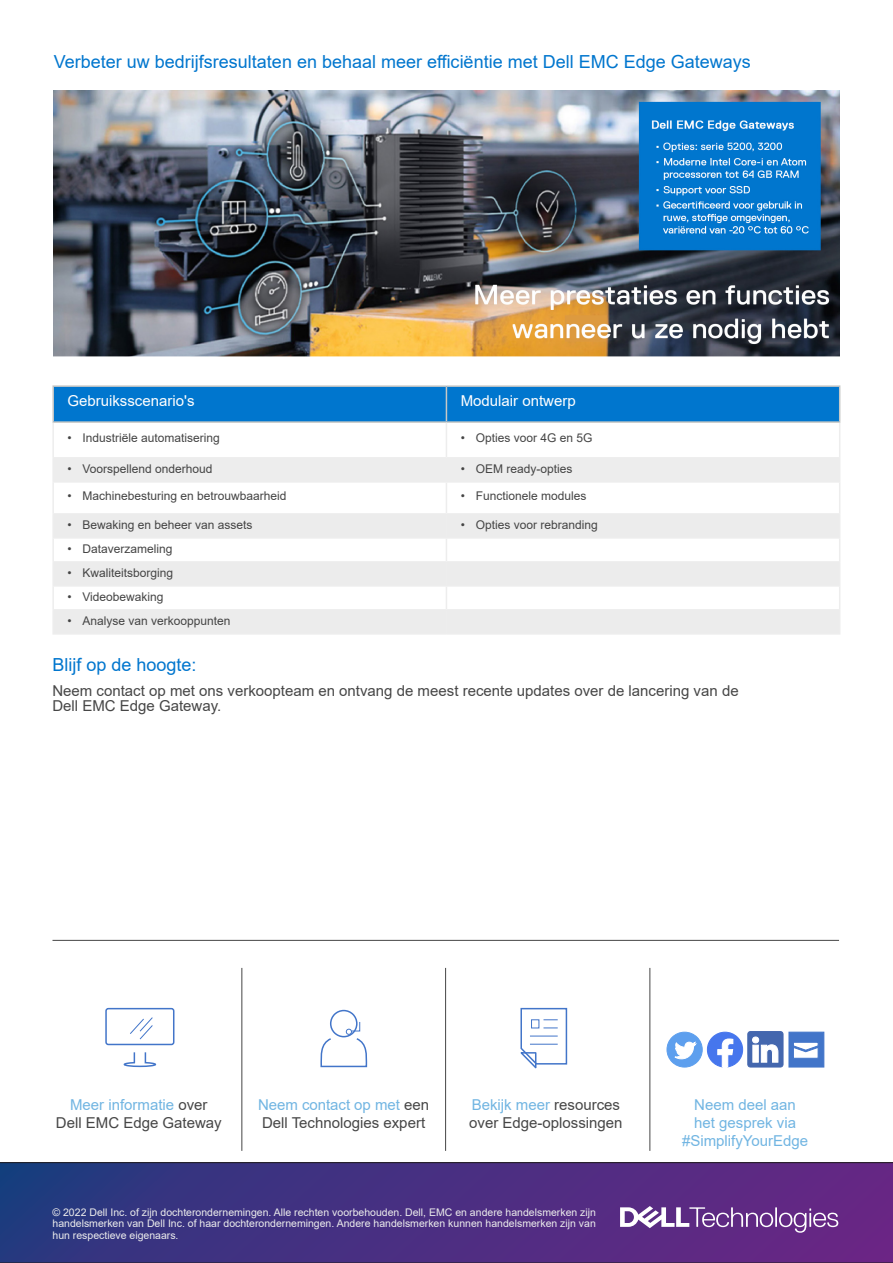
<style>
.page{position:relative;width:893px;height:1263px;background:#fff}
.page>*{position:absolute;margin:0;border:0;box-sizing:border-box;transform-origin:0 0}
.P_-_Paragraph_Style1{font:18px "Arial";color:#0076ce}
.P_-_Paragraph_Style1-2{font:15px/15px "Arial";color:#464646}
.Paragraph_Style2{font:15px/18px "Arial";color:#464646;text-align:center}
.Paragraph_Style3{font:15px/18px "Arial";color:#71b5e2;text-align:center}
.Paragraph_Style1{font:15px/18px "Arial";color:#464646}
.P_-_Paragraph_Style3{font:15px "Arial";color:#fff}
.t1{font:12px "Arial";color:#444}
.Paragraph_Style1-2{font:10.5px/11.4px "Arial";color:#ececec;text-align:justify}
.s1{color:#71b5e2}
</style>
<div class="page">
<svg style="left:0;top:1162px;width:893px;height:101px;background:#472e80"></svg>
<svg style="left:320px;top:1009px;width:48px;height:59px"></svg>
<hr style="left:242px;top:968px;width:1px;height:183px;background:#464646">
<hr style="left:445px;top:968px;width:1px;height:183px;background:#464646">
<hr style="left:650px;top:968px;width:1px;height:183px;background:#464646">
<svg style="left:105px;top:1007px;width:70px;height:61px"></svg>
<hr style="left:52px;top:940px;width:787px;height:1px;background:#464646">
<svg style="left:520px;top:1007px;width:48px;height:62px"></svg>
<div style="left:531px;top:1019px;width:8px;height:9px;border:1px solid #4275c9"></div>
<img style="left:54px;top:90px;width:785px;height:267px">
<svg style="left:620px;top:1206px;width:218px;height:27px"></svg>
<svg style="left:667px;top:1031px;width:116px;height:36px"></svg>
<svg style="left:789px;top:1032px;width:35px;height:35px"></svg>
<div style="left:54px;top:387px;width:785px;height:34px;background:#0076ce"></div>
<svg style="left:54px;top:515px;width:785px;height:118px;fill:#ececec"></svg>
<hr style="left:52px;top:385px;width:394px;height:2px;background:#c7c8c6">
<hr style="left:52px;top:387px;width:2px;height:34px;background:#c7c8c6">
<hr style="left:446px;top:385px;width:394px;height:2px;background:#c7c8c6">
<hr style="left:446px;top:387px;width:1px;height:34px;background:#c7c8c6">
<hr style="left:839px;top:387px;width:1px;height:34px;background:#c7c8c6">
<hr style="left:52px;top:421px;width:394px;height:2px;background:#c7c8c6">
<hr style="left:446px;top:421px;width:394px;height:2px;background:#c7c8c6">
<hr style="left:52px;top:423px;width:2px;height:34px;background:#ededed">
<hr style="left:446px;top:423px;width:1px;height:34px;background:#ededed">
<hr style="left:839px;top:423px;width:1px;height:34px;background:#ededed">
<hr style="left:52px;top:457px;width:394px;height:2px;background:#ededed">
<hr style="left:52px;top:459px;width:2px;height:22px;background:#ededed">
<hr style="left:446px;top:457px;width:394px;height:2px;background:#ededed">
<div style="left:54px;top:459px;width:786px;height:22px;background:#ededed"></div>
<hr style="left:52px;top:481px;width:394px;height:2px;background:#ededed">
<hr style="left:52px;top:483px;width:2px;height:30px;background:#ededed">
<hr style="left:446px;top:481px;width:394px;height:2px;background:#ededed">
<hr style="left:446px;top:483px;width:1px;height:30px;background:#ededed">
<hr style="left:839px;top:483px;width:1px;height:30px;background:#ededed">
<hr style="left:52px;top:513px;width:394px;height:2px;background:#ededed">
<hr style="left:52px;top:515px;width:2px;height:22px;background:#ededed">
<hr style="left:446px;top:513px;width:394px;height:2px;background:#ededed">
<hr style="left:52px;top:537px;width:394px;height:2px;background:#ededed">
<hr style="left:52px;top:539px;width:2px;height:22px;background:#ededed">
<hr style="left:446px;top:537px;width:394px;height:2px;background:#ededed">
<hr style="left:52px;top:561px;width:394px;height:2px;background:#ededed">
<hr style="left:52px;top:563px;width:2px;height:22px;background:#ededed">
<hr style="left:446px;top:561px;width:394px;height:2px;background:#ededed">
<hr style="left:52px;top:585px;width:394px;height:2px;background:#ededed">
<hr style="left:52px;top:587px;width:2px;height:22px;background:#ededed">
<hr style="left:446px;top:585px;width:394px;height:2px;background:#ededed">
<hr style="left:52px;top:609px;width:394px;height:2px;background:#ededed">
<hr style="left:52px;top:611px;width:2px;height:22px;background:#ededed">
<hr style="left:446px;top:609px;width:394px;height:2px;background:#ededed">
<svg style="left:446px;top:515px;width:1px;height:118px"></svg>
<svg style="left:839px;top:515px;width:1px;height:118px"></svg>
<hr style="left:52px;top:633px;width:394px;height:2px;background:#ededed">
<hr style="left:446px;top:633px;width:394px;height:2px;background:#ededed">
<p class="P_-_Paragraph_Style1" style="left:54px;top:49px;width:698px">Verbeter uw bedrijfsresultaten en behaal meer efficiëntie met Dell EMC Edge Gateways</p>
<p class="P_-_Paragraph_Style3" style="left:67px;top:391px;width:129px">Gebruiksscenario's</p>
<p class="P_-_Paragraph_Style3" style="left:461px;top:391px;width:117px">Modulair ontwerp</p>
<p class="t1" style="left:67px;top:429px;width:154px">• Industriële automatisering</p>
<p class="t1" style="left:461px;top:429px;width:133px">• Opties voor 4G en 5G</p>
<p class="t1" style="left:67px;top:460px;width:147px">• Voorspellend onderhoud</p>
<p class="t1" style="left:461px;top:460px;width:113px">• OEM ready-opties</p>
<p class="t1" style="left:67px;top:487px;width:221px">• Machinebesturing en betrouwbaarheid</p>
<p class="t1" style="left:461px;top:487px;width:127px">• Functionele modules</p>
<p class="t1" style="left:67px;top:516px;width:187px">• Bewaking en beheer van assets</p>
<p class="t1" style="left:461px;top:516px;width:139px">• Opties voor rebranding</p>
<p class="t1" style="left:67px;top:540px;width:107px">• Dataverzameling</p>
<p class="t1" style="left:67px;top:564px;width:107px">• Kwaliteitsborging</p>
<p class="t1" style="left:67px;top:588px;width:98px">• Videobewaking</p>
<p class="t1" style="left:67px;top:612px;width:165px">• Analyse van verkooppunten</p>
<p class="P_-_Paragraph_Style1" style="left:52px;top:653px;width:146px">Blijf op de hoogte:</p>
<p class="P_-_Paragraph_Style1-2" style="left:52px;top:683px;width:688px">Neem contact op met ons verkoopteam en ontvang de meest recente updates over de lancering van de<br>Dell EMC Edge Gateway.</p>
<p class="Paragraph_Style2" style="left:56px;top:1096px;width:167px"><span class="s1">Meer informatie</span> over<br>Dell EMC Edge Gateway</p>
<p class="Paragraph_Style2" style="left:258px;top:1096px;width:173px;text-align:left"><span class="s1">Neem contact op met</span> een<br>Dell Technologies expert</p>
<p class="Paragraph_Style1" style="left:469px;top:1096px;width:155px"><span class="s1">Bekijk meer</span> resources over Edge-oplossingen</p>
<p class="Paragraph_Style3" style="left:682px;top:1096px;width:128px">Neem deel aan het gesprek via #SimplifyYourEdge</p>
<p class="Paragraph_Style1-2" style="left:52px;top:1206px;width:545px">© 2022 Dell Inc. of zijn dochterondernemingen. Alle rechten voorbehouden. Dell, EMC en andere handelsmerken zijn handelsmerken van Dell Inc. of haar dochterondernemingen. Andere handelsmerken kunnen handelsmerken zijn van hun respectieve eigenaars.</p>
</div>
